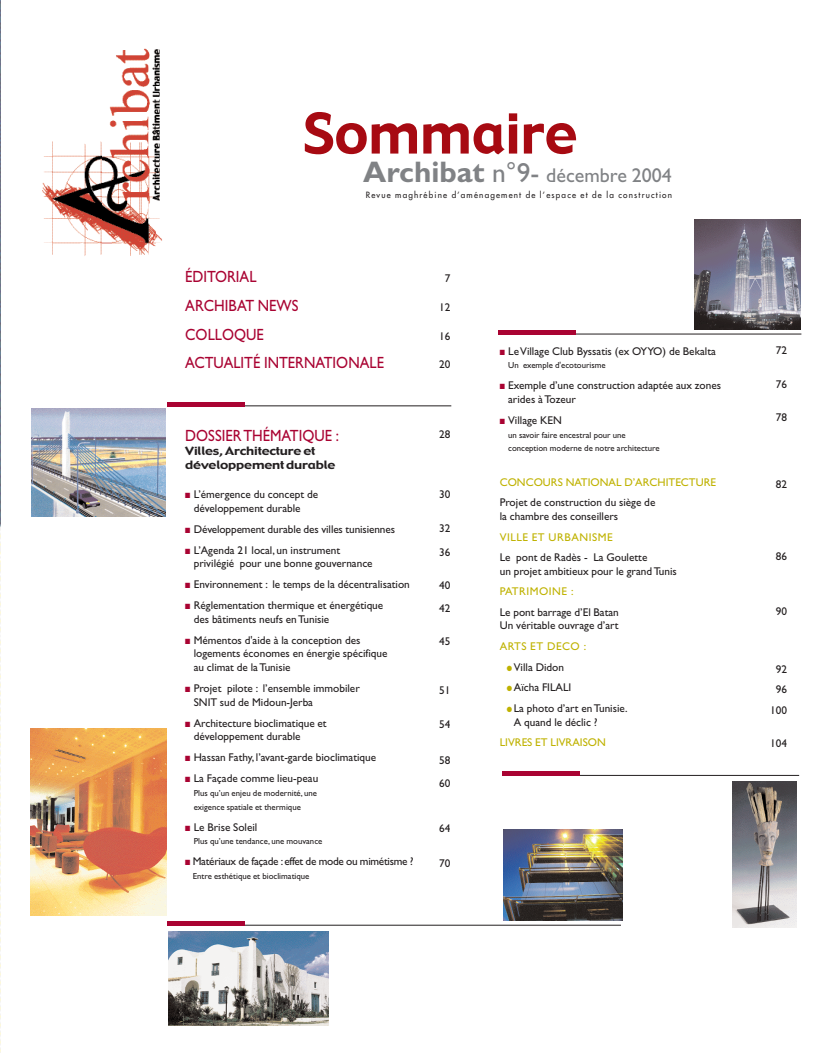
<style>
.page{position:relative;width:815px;height:1053px;background:#fff}
.page>*{position:absolute;margin:0;border:0;box-sizing:border-box;transform-origin:0 0}
.t1{font:55px "Gadget";color:#a70a12}
.t2{font:20px "Gill Sans";color:#808285}
.t3{font:16.25px/28.9px "Gill Sans";color:#a90332;scale:.9 1}
.t4{font:11.25px/13.8px "Gill Sans";color:#231f20}
.t5{font:11.25px "Gill Sans";color:#bfb201}
.t6{font:11.25px "Gill Sans";letter-spacing:-.025em;color:#231f20}
.t7{font:11.25px/13.8px "Gadget";letter-spacing:-.01em;color:#231f20;scale:1.19 1}
.t8{font:11.25px "Gill Sans";letter-spacing:.045em;color:#bfb201}
.t9{font:8.75px/13.8px "Gill Sans";color:#231f20}
.t10{font:8.38px "Futura";letter-spacing:.145em;color:#231f20}
.s1{font-weight:700;font-size:29.75px}
.s2{font-size:27.5px}
.s3{color:#a90332}
.s4{color:#bfb201}
</style>
<div class="page">
<hr style="left:231px;top:405px;width:220px;height:1px;background:#231f20">
<hr style="left:167px;top:402px;width:78px;height:4px;background:#a90332">
<hr style="left:562px;top:334px;width:239px;height:1px;background:#231f20">
<hr style="left:498px;top:330px;width:78px;height:4px;background:#a90332">
<hr style="left:565px;top:775px;width:234px;height:1px;background:#231f20">
<hr style="left:502px;top:771px;width:78px;height:4px;background:#a90332">
<hr style="left:231px;top:924px;width:390px;height:1px;background:#231f20">
<hr style="left:167px;top:921px;width:78px;height:4px;background:#a90332">
<img style="left:42px;top:141px;width:60px;height:115px">
<img style="left:102px;top:48px;width:60px;height:208px">
<img style="left:503px;top:829px;width:119px;height:91px">
<img style="left:694px;top:220px;width:107px;height:109px">
<img style="left:32px;top:408px;width:133px;height:108px">
<img style="left:0;top:0;width:1px;height:1052px">
<img style="left:31px;top:728px;width:135px;height:187px">
<img style="left:733px;top:781px;width:64px;height:146px">
<img style="left:168px;top:931px;width:160px;height:94px">
<h1 class="t1" style="left:303px;top:102px;width:275px">Sommaire</h1>
<p class="t10" style="left:366px;top:190px;width:308px">Revue maghrébine d’aménagement de l’espace et de la construction</p>
<h2 class="t2" style="left:363px;top:167px;width:310px"><span class="s1">Archibat</span> <span class="s2">n°9-</span> décembre 2004</h2>
<h3 class="t3" style="left:185px;top:263px;width:222px">ÉDITORIAL<br>ARCHIBAT NEWS<br>COLLOQUE<br>ACTUALITÉ INTERNATIONALE</h3>
<h3 class="t3" style="left:185px;top:423px;width:172px">DOSSIER THÉMATIQUE :</h3>
<p class="t7" style="left:185px;top:444px;width:128px">Villes, Architecture et développement durable</p>
<p class="t4" style="left:194px;top:488px;width:126px;text-indent:-8px"><span class="s3">■</span> L’émergence du concept de développement durable</p>
<p class="t4" style="left:185px;top:523px;width:211px"><span class="s3">■</span> Développement durable des villes tunisiennes</p>
<p class="t4" style="left:194px;top:544px;width:180px;text-indent:-8px"><span class="s3">■</span> L’Agenda 21 local, un instrument privilégié pour une bonne gouvernance</p>
<p class="t4" style="left:185px;top:578px;width:226px"><span class="s3">■</span> Environnement : le temps de la décentralisation</p>
<p class="t4" style="left:194px;top:599px;width:191px;text-indent:-8px"><span class="s3">■</span> Réglementation thermique et énergétique des bâtiments neufs en Tunisie</p>
<p class="t4" style="left:194px;top:634px;width:195px;text-indent:-8px"><span class="s3">■</span> Mémentos d'aide à la conception des logements économes en énergie spécifique au climat de la Tunisie</p>
<p class="t4" style="left:194px;top:682px;width:168px;text-indent:-8px"><span class="s3">■</span> Projet pilote : l’ensemble immobiler<br>SNIT sud de Midoun-Jerba</p>
<p class="t4" style="left:194px;top:717px;width:134px;text-indent:-8px"><span class="s3">■</span> Architecture bioclimatique et développement durable</p>
<p class="t4" style="left:185px;top:751px;width:192px"><span class="s3">■</span> Hassan Fathy, l’avant-garde bioclimatique</p>
<p class="t4" style="left:185px;top:772px;width:135px"><span class="s3">■</span> La Façade comme lieu-peau</p>
<p class="t9" style="left:194px;top:786px;width:125px">Plus qu’un enjeu de modernité, une exigence spatiale et thermique</p>
<p class="t4" style="left:185px;top:820px;width:74px"><span class="s3">■</span> Le Brise Soleil</p>
<p class="t9" style="left:194px;top:835px;width:130px">Plus qu’une tendance, une mouvance</p>
<p class="t6" style="left:185px;top:857px;width:230px"><span class="s3">■</span> Matériaux de façade :effet de mode ou mimétisme ?</p>
<p class="t9" style="left:193px;top:869px;width:118px">Entre esthétique et bioclimatique</p>
<p class="t4" style="left:445px;top:272px;width:7px">7</p>
<p class="t4" style="left:439px;top:301px;width:13px">12</p>
<p class="t4" style="left:439px;top:330px;width:13px">16</p>
<p class="t4" style="left:439px;top:359px;width:13px">20</p>
<p class="t4" style="left:439px;top:428px;width:13px">28</p>
<p class="t4" style="left:439px;top:488px;width:13px">30</p>
<p class="t4" style="left:439px;top:517px;width:13px;line-height:23.9px">32<br>36</p>
<p class="t4" style="left:439px;top:575px;width:13px;line-height:22.5px">40<br>42</p>
<p class="t4" style="left:439px;top:635px;width:13px">45</p>
<p class="t4" style="left:439px;top:684px;width:13px">51</p>
<p class="t4" style="left:439px;top:718px;width:13px">54</p>
<p class="t4" style="left:439px;top:749px;width:13px;line-height:23.4px">58<br>60</p>
<p class="t4" style="left:439px;top:822px;width:13px">64</p>
<p class="t4" style="left:439px;top:857px;width:13px">70</p>
<p class="t4" style="left:500px;top:345px;width:218px"><span class="s3">■</span> Le Village Club Byssatis (ex OYYO) de Bekalta</p>
<p class="t9" style="left:508px;top:359px;width:99px">Un exemple d'ecotourisme</p>
<p class="t4" style="left:508px;top:379px;width:214px;text-indent:-8px"><span class="s3">■</span> Exemple d’une construction adaptée aux zones arides à Tozeur</p>
<p class="t4" style="left:500px;top:414px;width:64px"><span class="s3">■</span> Village KEN</p>
<p class="t9" style="left:508px;top:428px;width:153px">un savoir faire encestral pour une conception moderne de notre architecture</p>
<p class="t5" style="left:500px;top:478px;width:218px">CONCOURS NATIONAL D’ARCHITECTURE</p>
<p class="t4" style="left:500px;top:497px;width:157px">Projet de construction du siège de la chambre des conseillers</p>
<p class="t8" style="left:500px;top:532px;width:114px">VILLE ET URBANISME</p>
<p class="t4" style="left:500px;top:551px;width:179px">Le pont de Radès - La Goulette<br>un projet ambitieux pour le grand Tunis</p>
<p class="t8" style="left:500px;top:587px;width:75px">PATRIMOINE :</p>
<p class="t4" style="left:500px;top:606px;width:121px">Le pont barrage d’El Batan<br>Un véritable ouvrage d’art</p>
<p class="t8" style="left:500px;top:642px;width:88px">ARTS ET DECO :</p>
<p class="t4" style="left:507px;top:661px;width:59px"><span class="s4">●</span> Villa Didon</p>
<p class="t4" style="left:507px;top:681px;width:66px"><span class="s4">●</span> Aïcha FILALI</p>
<p class="t4" style="left:514px;top:702px;width:115px;text-indent:-7px"><span class="s4">●</span> La photo d’art en Tunisie.<br>A quand le déclic ?</p>
<p class="t5" style="left:500px;top:738px;width:108px">LIVRES ET LIVRAISON</p>
<p class="t4" style="left:776px;top:345px;width:13px">72</p>
<p class="t4" style="left:776px;top:378px;width:13px">76</p>
<p class="t4" style="left:776px;top:411px;width:13px">78</p>
<p class="t4" style="left:776px;top:478px;width:13px">82</p>
<p class="t4" style="left:776px;top:550px;width:13px">86</p>
<p class="t4" style="left:776px;top:605px;width:13px">90</p>
<p class="t4" style="left:776px;top:660px;width:13px;line-height:19.6px">92<br>96</p>
<p class="t4" style="left:770px;top:704px;width:18px">100</p>
<p class="t4" style="left:770px;top:737px;width:18px">104</p>
</div>
